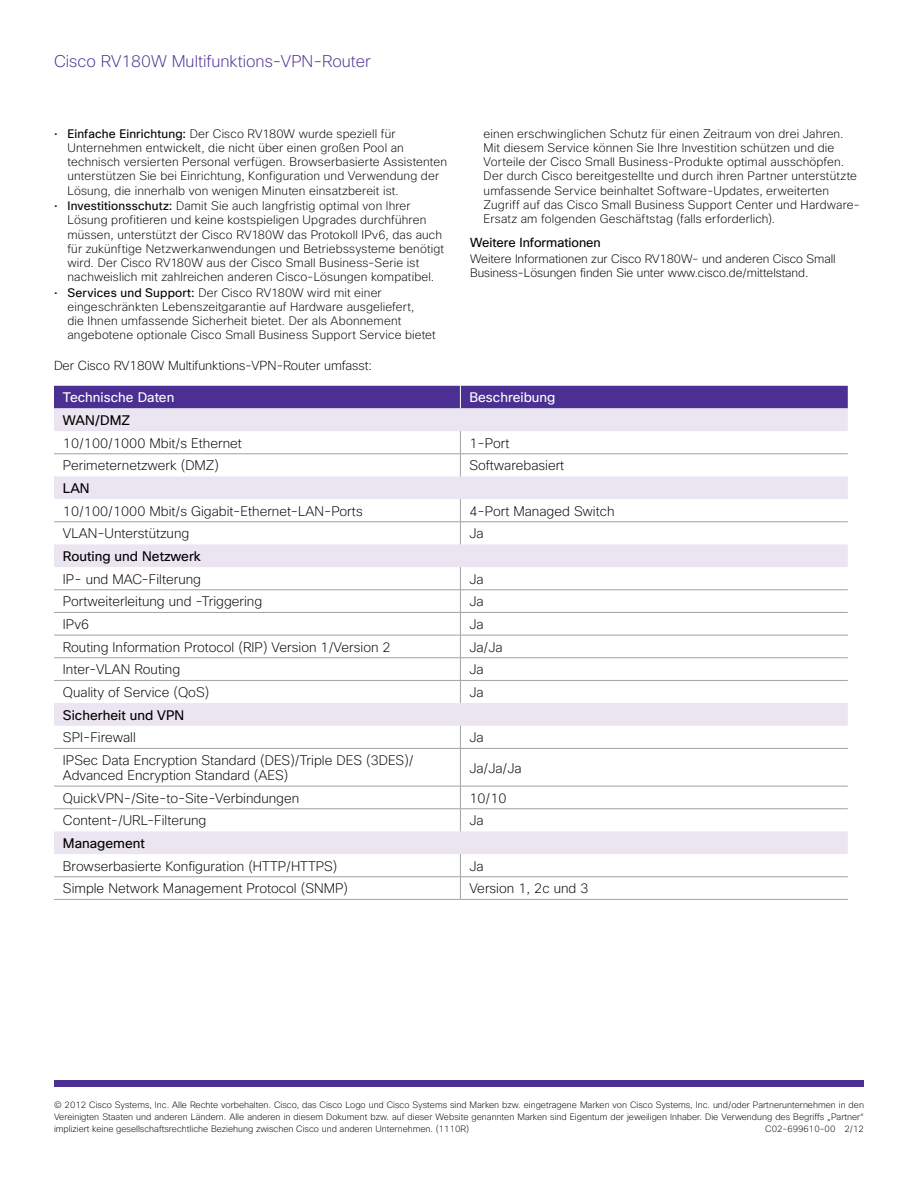
<style>
.page{position:relative;width:918px;height:1188px;background:#fff}
.page>*{position:absolute;margin:0;border:0;box-sizing:border-box;transform-origin:0 0}
.t1{font:200 16.5px "Cisco Sans";color:#4c2f92}
.t2{font:200 13.5px/15px "Cisco Sans";color:#000}
.t3{font:13.5px "Cisco Sans";color:#000}
.t4{font:13.5px "Cisco Sans";color:#fff}
.t5{font:200 12.75px "Cisco Sans";letter-spacing:-.005em;color:#000}
.t6{font:12.75px "Cisco Sans";color:#000}
.t7{font:200 12px/14.2px "Cisco Sans";letter-spacing:.01em;color:#000}
.t8{font:200 9px/12px "Cisco Sans";color:#000;text-align:justify}
.s1{font-weight:400}
</style>
<div class="page">
<div style="left:54px;top:1080px;width:810px;height:7px;background:#4c2f92"></div>
<svg style="left:54px;top:408px;width:794px;height:446px"></svg>
<div style="left:54px;top:386px;width:794px;height:22px;background:#4c2f92"></div>
<hr style="left:54px;top:453px;width:406px;height:1px;background:#9fa1a4">
<svg style="left:460px;top:431px;width:1px;height:45px"></svg>
<hr style="left:460px;top:453px;width:388px;height:1px;background:#9fa1a4">
<hr style="left:54px;top:521px;width:406px;height:1px;background:#9fa1a4">
<svg style="left:460px;top:499px;width:1px;height:45px"></svg>
<hr style="left:460px;top:521px;width:388px;height:1px;background:#9fa1a4">
<hr style="left:54px;top:589px;width:406px;height:1px;background:#9fa1a4">
<hr style="left:460px;top:589px;width:388px;height:1px;background:#9fa1a4">
<hr style="left:54px;top:612px;width:406px;height:1px;background:#9fa1a4">
<hr style="left:460px;top:612px;width:388px;height:1px;background:#9fa1a4">
<hr style="left:54px;top:635px;width:406px;height:1px;background:#9fa1a4">
<hr style="left:460px;top:635px;width:388px;height:1px;background:#9fa1a4">
<hr style="left:54px;top:657px;width:406px;height:1px;background:#9fa1a4">
<hr style="left:460px;top:657px;width:388px;height:1px;background:#9fa1a4">
<hr style="left:54px;top:680px;width:406px;height:1px;background:#9fa1a4">
<svg style="left:460px;top:567px;width:1px;height:136px"></svg>
<hr style="left:460px;top:680px;width:388px;height:1px;background:#9fa1a4">
<svg style="left:460px;top:726px;width:1px;height:22px"></svg>
<hr style="left:54px;top:748px;width:406px;height:1px;background:#9fa1a4">
<hr style="left:460px;top:749px;width:1px;height:37px;background:#9fa1a4">
<hr style="left:460px;top:748px;width:388px;height:1px;background:#9fa1a4">
<hr style="left:54px;top:786px;width:406px;height:1px;background:#9fa1a4">
<hr style="left:460px;top:786px;width:388px;height:1px;background:#9fa1a4">
<hr style="left:54px;top:808px;width:406px;height:1px;background:#9fa1a4">
<svg style="left:460px;top:786px;width:1px;height:45px"></svg>
<hr style="left:460px;top:808px;width:388px;height:1px;background:#9fa1a4">
<hr style="left:54px;top:876px;width:406px;height:1px;background:#9fa1a4">
<hr style="left:54px;top:899px;width:406px;height:1px;background:#9fa1a4">
<svg style="left:460px;top:854px;width:1px;height:45px"></svg>
<hr style="left:460px;top:876px;width:388px;height:1px;background:#9fa1a4">
<hr style="left:460px;top:899px;width:388px;height:1px;background:#9fa1a4">
<h1 class="t1" style="left:54px;top:51px;width:318px">Cisco RV180W Multifunktions-VPN-Router</h1>
<p class="t7" style="left:68px;top:126px;width:381px;text-indent:-14px">• <span class="s1">Einfache Einrichtung:</span> Der Cisco RV180W wurde speziell für Unternehmen entwickelt, die nicht über einen großen Pool an technisch versierten Personal verfügen. Browserbasierte Assistenten unterstützen Sie bei Einrichtung, Konfiguration und Verwendung der Lösung, die innerhalb von wenigen Minuten einsatzbereit ist.</p>
<p class="t7" style="left:68px;top:199px;width:378px;text-indent:-14px">• <span class="s1">Investitionsschutz:</span> Damit Sie auch langfristig optimal von Ihrer Lösung profitieren und keine kostspieligen Upgrades durchführen müssen, unterstützt der Cisco RV180W das Protokoll IPv6, das auch für zukünftige Netzwerkanwendungen und Betriebssysteme benötigt wird. Der Cisco RV180W aus der Cisco Small Business-Serie ist nachweislich mit zahlreichen anderen Cisco-Lösungen kompatibel.</p>
<p class="t7" style="left:68px;top:285px;width:370px;text-indent:-14px">• <span class="s1">Services und Support:</span> Der Cisco RV180W wird mit einer eingeschränkten Lebenszeitgarantie auf Hardware ausgeliefert,<br>die Ihnen umfassende Sicherheit bietet. Der als Abonnement angebotene optionale Cisco Small Business Support Service bietet</p>
<p class="t7" style="left:484px;top:126px;width:378px">einen erschwinglichen Schutz für einen Zeitraum von drei Jahren.<br>Mit diesem Service können Sie Ihre Investition schützen und die Vorteile der Cisco Small Business-Produkte optimal ausschöpfen.<br>Der durch Cisco bereitgestellte und durch ihren Partner unterstützte umfassende Service beinhaltet Software-Updates, erweiterten Zugriff auf das Cisco Small Business Support Center und Hardware-Ersatz am folgenden Geschäftstag (falls erforderlich).</p>
<p class="t6" style="left:470px;top:234px;width:132px">Weitere Informationen</p>
<p class="t7" style="left:470px;top:252px;width:367px">Weitere Informationen zur Cisco RV180W- und anderen Cisco Small<br>Business-Lösungen finden Sie unter www.cisco.de/mittelstand.</p>
<p class="t5" style="left:54px;top:357px;width:320px">Der Cisco RV180W Multifunktions-VPN-Router umfasst:</p>
<p class="t4" style="left:63px;top:389px;width:113px">Technische Daten</p>
<p class="t4" style="left:469px;top:389px;width:88px">Beschreibung</p>
<p class="t3" style="left:63px;top:412px;width:69px">WAN/DMZ</p>
<p class="t2" style="left:63px;top:435px;width:181px">10/100/1000 Mbit/s Ethernet</p>
<p class="t2" style="left:469px;top:435px;width:42px">1-Port</p>
<p class="t2" style="left:63px;top:458px;width:158px">Perimeternetzwerk (DMZ)</p>
<p class="t2" style="left:469px;top:458px;width:97px">Softwarebasiert</p>
<p class="t3" style="left:63px;top:480px;width:28px">LAN</p>
<p class="t2" style="left:63px;top:503px;width:301px">10/100/1000 Mbit/s Gigabit-Ethernet-LAN-Ports</p>
<p class="t2" style="left:469px;top:503px;width:147px">4-Port Managed Switch</p>
<p class="t2" style="left:63px;top:526px;width:128px">VLAN-Unterstützung</p>
<p class="t2" style="left:469px;top:526px;width:16px">Ja</p>
<p class="t3" style="left:63px;top:548px;width:139px">Routing und Netzwerk</p>
<p class="t2" style="left:63px;top:571px;width:140px">IP- und MAC-Filterung</p>
<p class="t2" style="left:469px;top:571px;width:16px">Ja</p>
<p class="t2" style="left:63px;top:594px;width:201px">Portweiterleitung und -Triggering</p>
<p class="t2" style="left:469px;top:594px;width:16px">Ja</p>
<p class="t2" style="left:63px;top:617px;width:28px">IPv6</p>
<p class="t2" style="left:469px;top:617px;width:16px">Ja</p>
<p class="t2" style="left:63px;top:639px;width:329px">Routing Information Protocol (RIP) Version 1/Version 2</p>
<p class="t2" style="left:469px;top:639px;width:35px">Ja/Ja</p>
<p class="t2" style="left:63px;top:662px;width:119px">Inter-VLAN Routing</p>
<p class="t2" style="left:469px;top:662px;width:16px">Ja</p>
<p class="t2" style="left:63px;top:685px;width:148px">Quality of Service (QoS)</p>
<p class="t2" style="left:469px;top:685px;width:16px">Ja</p>
<p class="t3" style="left:63px;top:706px;width:123px">Sicherheit und VPN</p>
<p class="t2" style="left:63px;top:730px;width:74px">SPI-Firewall</p>
<p class="t2" style="left:469px;top:730px;width:16px">Ja</p>
<p class="t2" style="left:63px;top:753px;width:352px">IPSec Data Encryption Standard (DES)/Triple DES (3DES)/<br>Advanced Encryption Standard (AES)</p>
<p class="t2" style="left:469px;top:760px;width:54px">Ja/Ja/Ja</p>
<p class="t2" style="left:63px;top:790px;width:238px">QuickVPN-/Site-to-Site-Verbindungen</p>
<p class="t2" style="left:469px;top:790px;width:39px">10/10</p>
<p class="t2" style="left:63px;top:813px;width:145px">Content-/URL-Filterung</p>
<p class="t2" style="left:469px;top:813px;width:16px">Ja</p>
<p class="t3" style="left:63px;top:835px;width:83px">Management</p>
<p class="t2" style="left:63px;top:858px;width:276px">Browserbasierte Konfiguration (HTTP/HTTPS)</p>
<p class="t2" style="left:469px;top:858px;width:16px">Ja</p>
<p class="t2" style="left:63px;top:881px;width:287px">Simple Network Management Protocol (SNMP)</p>
<p class="t2" style="left:469px;top:881px;width:121px">Version 1, 2c und 3</p>
<p class="t8" style="left:54px;top:1099px;width:812px">© 2012 Cisco Systems, Inc. Alle Rechte vorbehalten. Cisco, das Cisco Logo und Cisco Systems sind Marken bzw. eingetragene Marken von Cisco Systems, Inc. und/oder Partnerunternehmen in den Vereinigten Staaten und anderen Ländern. Alle anderen in diesem Dokument bzw. auf dieser Website genannten Marken sind Eigentum der jeweiligen Inhaber. Die Verwendung des Begriffs „Partner“ impliziert keine gesellschaftsrechtliche Beziehung zwischen Cisco und anderen Unternehmen. (1110R)</p>
<p class="t8" style="left:765px;top:1123px;width:100px">C02-699610-00 2/12</p>
</div>
